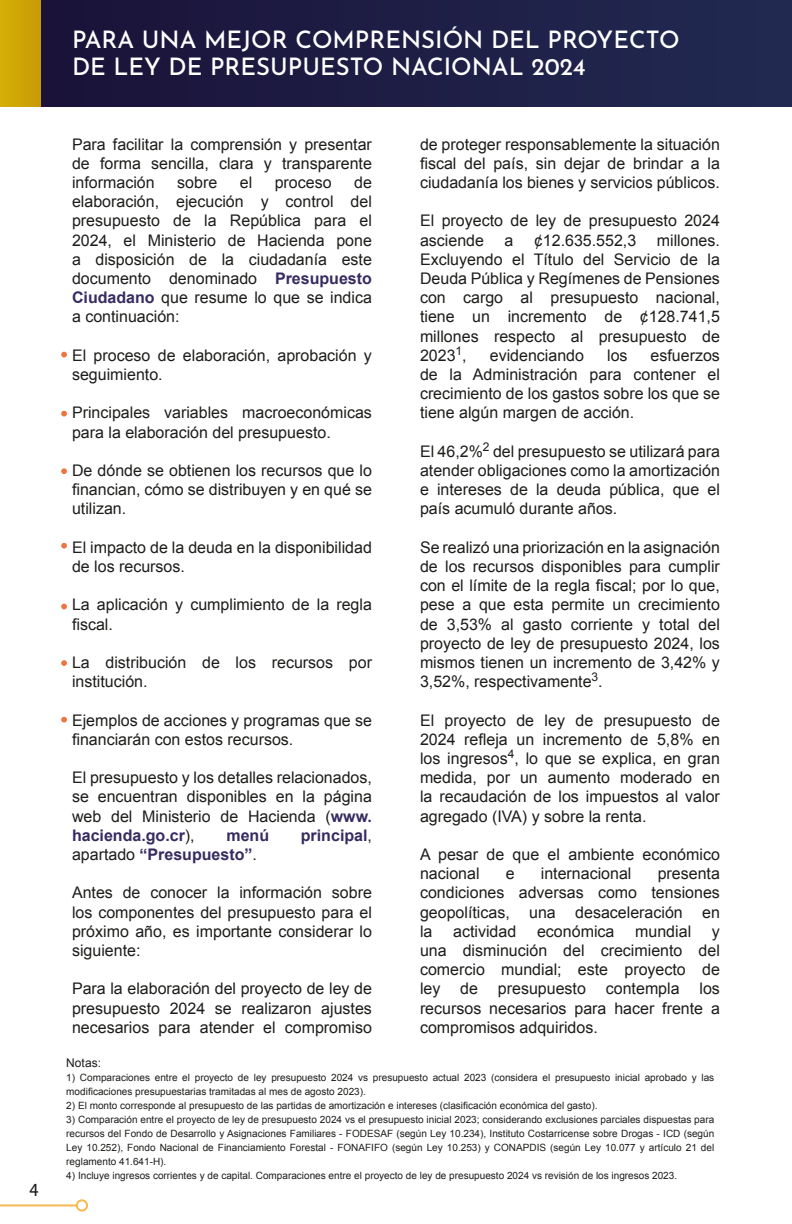
<style>
.page{position:relative;width:792px;height:1224px;background:#fff}
.page>*{position:absolute;margin:0;border:0;box-sizing:border-box;transform-origin:0 0}
.t1{font:500 24px/27.2px "Josefin Sans";color:#fff}
.t2{font:18px "Seravek";color:#1d1d1b}
.t3{font:16px/19.2px "Arial";color:#1d1d1b;text-align:justify}
.t4{font:700 16px "Arial";color:#372b61}
.t5{font:12px "Arial";color:#1d1d1b}
.t6{font:10px/14px "Arial";color:#1d1d1b}
.s1{font-weight:700;color:#372b61}
.s2{font-weight:400;color:#1d1d1b}
</style>
<div class="page">
<div style="left:0;top:0;width:792px;height:107px;background:#1e1e45"></div>
<div style="left:0;top:0;width:40px;height:107px;background:#cfa506"></div>
<svg style="left:61px;top:352px;width:6px;height:5px"></svg>
<svg style="left:61px;top:411px;width:6px;height:6px"></svg>
<svg style="left:61px;top:468px;width:6px;height:6px"></svg>
<svg style="left:61px;top:543px;width:6px;height:6px"></svg>
<svg style="left:61px;top:604px;width:6px;height:5px"></svg>
<svg style="left:61px;top:717px;width:6px;height:6px"></svg>
<svg style="left:61px;top:660px;width:6px;height:6px"></svg>
<svg style="left:0;top:1199px;width:88px;height:13px"></svg>
<p class="t2" style="left:29px;top:1176px;width:11px">4</p>
<p class="t1" style="left:72px;top:24px;width:609px">PARA UNA MEJOR COMPRENSIÓN DEL PROYECTO<br>DE LEY DE PRESUPUESTO NACIONAL 2024</p>
<p class="t3" style="left:72px;top:135px;width:302px">Para facilitar la comprensión y presentar de forma sencilla, clara y transparente información</p>
<p class="t3" style="left:72px;top:173px;width:302px;text-indent:282px">de elaboración, ejecución y control del presupuesto de la República para el 2024, el Ministerio de Hacienda pone a disposición de la ciudadanía este documento denominado <span class="s1">Presupuesto Ciudadano</span> que resume lo que se indica a continuación:</p>
<p class="t3" style="left:72px;top:346px;width:301px">El proceso de elaboración, aprobación y seguimiento.</p>
<p class="t3" style="left:72px;top:403px;width:301px">Principales variables macroeconómicas para la elaboración del presupuesto.</p>
<p class="t3" style="left:72px;top:461px;width:301px">De dónde se obtienen los recursos que lo financian, cómo se distribuyen y en qué se utilizan.</p>
<p class="t3" style="left:72px;top:538px;width:301px">El impacto de la deuda en la disponibilidad de los recursos.</p>
<p class="t3" style="left:72px;top:595px;width:301px">La aplicación y cumplimiento de la regla fiscal.</p>
<p class="t3" style="left:72px;top:653px;width:301px">La distribución de los recursos por institución.</p>
<p class="t3" style="left:72px;top:711px;width:301px">Ejemplos de acciones y programas que se financiarán con estos recursos.</p>
<p class="t3" style="left:72px;top:768px;width:302px">El presupuesto y los detalles relacionados, se encuentran disponibles en la página web del Ministerio de Hacienda (<span class="s1">www. hacienda.go.cr</span>),</p>
<p class="t3" style="left:177px;top:173px;width:42px">sobre</p>
<p class="t3" style="left:240px;top:173px;width:14px">el</p>
<p class="t3" style="left:275px;top:173px;width:58px">proceso</p>
<p class="t4" style="left:226px;top:825px;width:44px">menú</p>
<p class="t4" style="left:301px;top:825px;width:73px">principal<span class="s2">,</span></p>
<p class="t4" style="left:72px;top:844px;width:186px"><span class="s2">apartado</span> “Presupuesto”<span class="s2">.</span></p>
<p class="t3" style="left:72px;top:883px;width:301px">Antes de conocer la información sobre los componentes del presupuesto para el próximo año, es importante considerar lo siguiente:</p>
<p class="t3" style="left:72px;top:979px;width:301px">Para la elaboración del proyecto de ley de presupuesto 2024 se realizaron ajustes necesarios para atender el compromiso</p>
<p class="t3" style="left:420px;top:135px;width:301px">de proteger responsablemente la situación fiscal del país, sin dejar de brindar a la ciudadanía los bienes y servicios públicos.</p>
<p class="t3" style="left:420px;top:211px;width:301px">El proyecto de ley de presupuesto 2024 asciende</p>
<p class="t3" style="left:505px;top:231px;width:10px">a</p>
<p class="t3" style="left:534px;top:231px;width:104px">¢12.635.552,3</p>
<p class="t3" style="left:420px;top:231px;width:301px;text-indent:237px">millones.<br>Excluyendo el Título del Servicio de la Deuda Pública y Regímenes de Pensiones con cargo al presupuesto nacional, tiene un incremento de ¢128.741,5 millones respecto al presupuesto de 2023<sup>1</sup>,</p>
<p class="t3" style="left:420px;top:346px;width:301px;text-indent:231px">esfuerzos de la Administración para contener el crecimiento de los gastos sobre los que se tiene algún margen de acción.</p>
<p class="t3" style="left:420px;top:442px;width:301px">El 46,2%<sup>2</sup> del presupuesto se utilizará para atender obligaciones como la amortización e intereses de la deuda pública, que el país acumuló durante años.</p>
<p class="t3" style="left:420px;top:538px;width:302px">Se realizó una priorización en la asignación de los recursos disponibles para cumplir con el límite de la regla fiscal; por lo que, pese a que esta permite un crecimiento de 3,53% al gasto corriente y total del proyecto de ley de presupuesto 2024, los mismos tienen un incremento de 3,42% y 3,52%, respectivamente<sup>3</sup>.</p>
<p class="t3" style="left:420px;top:711px;width:301px">El proyecto de ley de presupuesto de 2024 refleja un incremento de 5,8% en los ingresos<sup>4</sup>, lo que se explica, en gran medida, por un aumento moderado en la recaudación de los impuestos al valor agregado (IVA) y sobre la renta.</p>
<p class="t3" style="left:420px;top:845px;width:301px">A pesar de que el ambiente económico nacional</p>
<p class="t3" style="left:490px;top:346px;width:96px">evidenciando</p>
<p class="t3" style="left:607px;top:346px;width:22px">los</p>
<p class="t3" style="left:506px;top:864px;width:10px">e</p>
<p class="t3" style="left:541px;top:864px;width:92px">internacional</p>
<p class="t3" style="left:420px;top:864px;width:301px;text-indent:238px">presenta condiciones adversas como tensiones geopolíticas, una desaceleración en la</p>
<p class="t3" style="left:453px;top:922px;width:65px">actividad</p>
<p class="t3" style="left:537px;top:922px;width:79px">económica</p>
<p class="t3" style="left:635px;top:922px;width:58px">mundial</p>
<p class="t3" style="left:420px;top:922px;width:301px;text-indent:292px">y una disminución del crecimiento del comercio mundial; este proyecto de ley de presupuesto contempla los recursos necesarios para hacer frente a compromisos adquiridos.</p>
<p class="t5" style="left:66px;top:1055px;width:36px">Notas:</p>
<p class="t6" style="left:66px;top:1070px;width:649px">1) Comparaciones entre el proyecto de ley presupuesto 2024 vs presupuesto actual 2023 (considera el presupuesto inicial aprobado y las modificaciones presupuestarias tramitadas al mes de agosto 2023).</p>
<p class="t6" style="left:66px;top:1098px;width:533px">2) El monto corresponde al presupuesto de las partidas de amortización e intereses (clasificación económica del gasto).</p>
<p class="t6" style="left:66px;top:1112px;width:649px;text-align:justify">3) Comparación entre el proyecto de ley de presupuesto 2024 vs el presupuesto inicial 2023; considerando exclusiones parciales dispuestas para recursos del Fondo de Desarrollo y Asignaciones Familiares - FODESAF (según Ley 10.234), Instituto Costarricense sobre Drogas - ICD (según Ley 10.252), Fondo Nacional de Financiamiento Forestal - FONAFIFO (según Ley 10.253) y CONAPDIS (según Ley 10.077 y artículo 21 del reglamento 41.641-H).</p>
<p class="t6" style="left:66px;top:1168px;width:612px">4) Incluye ingresos corrientes y de capital. Comparaciones entre el proyecto de ley de presupuesto 2024 vs revisión de los ingresos 2023.</p>
</div>
